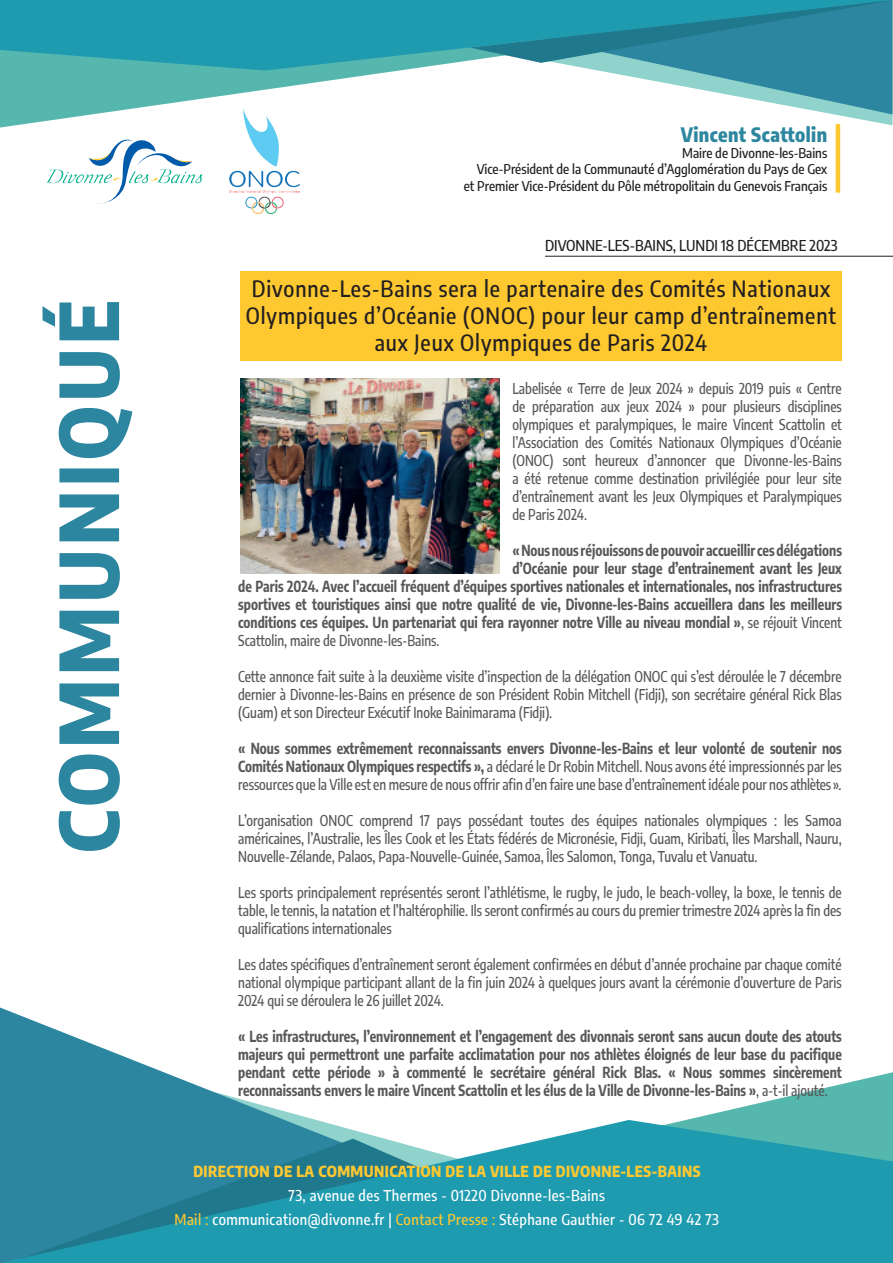
<style>
.page{position:relative;width:893px;height:1263px;background:#fff}
.page>*{position:absolute;margin:0;border:0;box-sizing:border-box;transform-origin:0 0}
.t1{font:500 22.5px/27px "Encode Sans Condensed";letter-spacing:.04em;color:#231f20;text-align:center}
.t2{font:800 19.5px "Encode Sans Condensed";letter-spacing:.02em;color:#2d869f}
.t3{font:500 15px/18px "Encode Sans Condensed";color:#57585a;text-align:justify;scale:.91 1}
.t4{font:700 15px/18px "Encode Sans Condensed";color:#57585a;text-align:justify;scale:.91 1}
.t5{font:500 15px/24px "Encode Sans Condensed";letter-spacing:.03em;color:#fff;text-align:center}
.t6{font:800 15px "Encode Sans Condensed";letter-spacing:.03em;color:#fec830}
.t7{font:500 15px "Encode Sans Condensed";color:#231f20}
.t8{font:500 13.5px/16.2px "Encode Sans Condensed";color:#231f20;text-align:right}
.s1{font-weight:500}
.s2{font-weight:700}
.s3{color:#fec830}
</style>
<div class="page">
<div style="left:240px;top:271px;width:602px;height:90px;background:#fec830"></div>
<svg style="left:47px;top:139px;width:155px;height:65px"></svg>
<hr style="left:545px;top:256px;width:348px;height:1px;background:#231f20">
<svg style="left:686px;top:1072px;width:207px;height:48px"></svg>
<svg style="left:0;top:1007px;width:316px;height:256px"></svg>
<svg style="left:1px;top:1120px;width:892px;height:143px;fill:#1f9bb0"></svg>
<svg style="left:0;top:63px;width:893px;height:65px"></svg>
<svg style="left:360px;top:71px;width:532px;height:43px"></svg>
<svg style="left:0;top:0;width:892px;height:71px;fill:#1f9bb0"></svg>
<svg style="left:43px;top:302px;width:89px;height:549px"></svg>
<hr style="left:836px;top:124px;width:4px;height:69px;background:#fec830">
<img style="left:240px;top:378px;width:260px;height:196px">
<img style="left:230px;top:108px;width:70px;height:106px">
<h2 class="t2" style="left:681px;top:120px;width:148px">Vincent Scattolin</h2>
<p class="t8" style="left:464px;top:144px;width:365px">Maire de Divonne-les-Bains<br>Vice-Président de la Communauté d’Agglomération du Pays de Gex et Premier Vice-Président du Pôle métropolitain du Genevois Français</p>
<p class="t7" style="left:545px;top:234px;width:294px">DIVONNE-LES-BAINS, LUNDI 18 DÉCEMBRE 2023</p>
<h1 class="t1" style="left:246px;top:274px;width:592px">Divonne-Les-Bains sera le partenaire des Comités Nationaux<br>Olympiques d’Océanie (ONOC) pour leur camp d’entraînement aux Jeux Olympiques de Paris 2024</h1>
<p class="t3" style="left:512px;top:378px;width:363px">Labelisée « Terre de Jeux 2024 » depuis 2019 puis « Centre de préparation aux jeux 2024 » pour plusieurs disciplines olympiques et paralympiques, le maire Vincent Scattolin et l’Association des Comités Nationaux Olympiques d’Océanie (ONOC) sont heureux d’annoncer que Divonne-les-Bains a été retenue comme destination privilégiée pour leur site d’entraînement avant les Jeux Olympiques et Paralympiques de Paris 2024.</p>
<p class="t4" style="left:512px;top:540px;width:364px">« Nous nous réjouissons de pouvoir accueillir ces délégations</p>
<p class="t4" style="left:512px;top:558px;width:364px">d’Océanie pour leur stage d’entrainement avant les Jeux</p>
<p class="t4" style="left:238px;top:576px;width:665px">de Paris 2024. Avec l’accueil fréquent d’équipes sportives nationales et internationales, nos infrastructures</p>
<p class="t4" style="left:238px;top:594px;width:665px">sportives et touristiques ainsi que notre qualité de vie, Divonne-les-Bains accueillera dans les meilleurs</p>
<p class="t4" style="left:238px;top:612px;width:665px">conditions ces équipes. Un partenariat qui fera rayonner notre Ville au niveau mondial »<span class="s1">, se réjouit Vincent</span></p>
<p class="t3" style="left:238px;top:630px;width:223px">Scattolin, maire de Divonne-les-Bains.</p>
<p class="t3" style="left:238px;top:666px;width:665px">Cette annonce fait suite à la deuxième visite d’inspection de la délégation ONOC qui s’est déroulée le 7 décembre dernier à Divonne-les-Bains en présence de son Président Robin Mitchell (Fidji), son secrétaire général Rick Blas (Guam) et son Directeur Exécutif Inoke Bainimarama (Fidji).</p>
<p class="t3" style="left:238px;top:738px;width:665px"><span class="s2">« Nous sommes extrêmement reconnaissants envers Divonne-les-Bains et leur volonté de soutenir nos Comités Nationaux Olympiques respectifs »,</span> a déclaré le Dr Robin Mitchell. Nous avons été impressionnés par les ressources que la Ville est en mesure de nous offrir afin d’en faire une base d’entraînement idéale pour nos athlètes ».</p>
<p class="t3" style="left:238px;top:810px;width:665px">L’organisation ONOC comprend 17 pays possédant toutes des équipes nationales olympiques : les Samoa américaines, l’Australie, les Îles Cook et les États fédérés de Micronésie, Fidji, Guam, Kiribati, Îles Marshall, Nauru, Nouvelle-Zélande, Palaos, Papa-Nouvelle-Guinée, Samoa, Îles Salomon, Tonga, Tuvalu et Vanuatu.</p>
<p class="t3" style="left:238px;top:882px;width:665px">Les sports principalement représentés seront l’athlétisme, le rugby, le judo, le beach-volley, la boxe, le tennis de table, le tennis, la natation et l’haltérophilie. Ils seront confirmés au cours du premier trimestre 2024 après la fin des qualifications internationales</p>
<p class="t3" style="left:238px;top:954px;width:665px">Les dates spécifiques d’entraînement seront également confirmées en début d’année prochaine par chaque comité national olympique participant allant de la fin juin 2024 à quelques jours avant la cérémonie d’ouverture de Paris 2024 qui se déroulera le 26 juillet 2024.</p>
<p class="t4" style="left:238px;top:1026px;width:665px">« Les infrastructures, l’environnement et l’engagement des divonnais seront sans aucun doute des atouts majeurs qui permettront une parfaite acclimatation pour nos athlètes éloignés de leur base du pacifique pendant cette période » à commenté le secrétaire général Rick Blas. « Nous sommes sincèrement reconnaissants envers le maire Vincent Scattolin et les élus de la Ville de Divonne-les-Bains »<span class="s1">, a-t-il ajouté.</span></p>
<p class="t6" style="left:193px;top:1160px;width:508px">DIRECTION DE LA COMMUNICATION DE LA VILLE DE DIVONNE-LES-BAINS</p>
<p class="t5" style="left:175px;top:1182px;width:546px">73, avenue des Thermes - 01220 Divonne-les-Bains<br><span class="s3">Mail :</span> communication@divonne.fr | <span class="s3">Contact Presse :</span> Stéphane Gauthier - 06 72 49 42 73</p>
</div>
